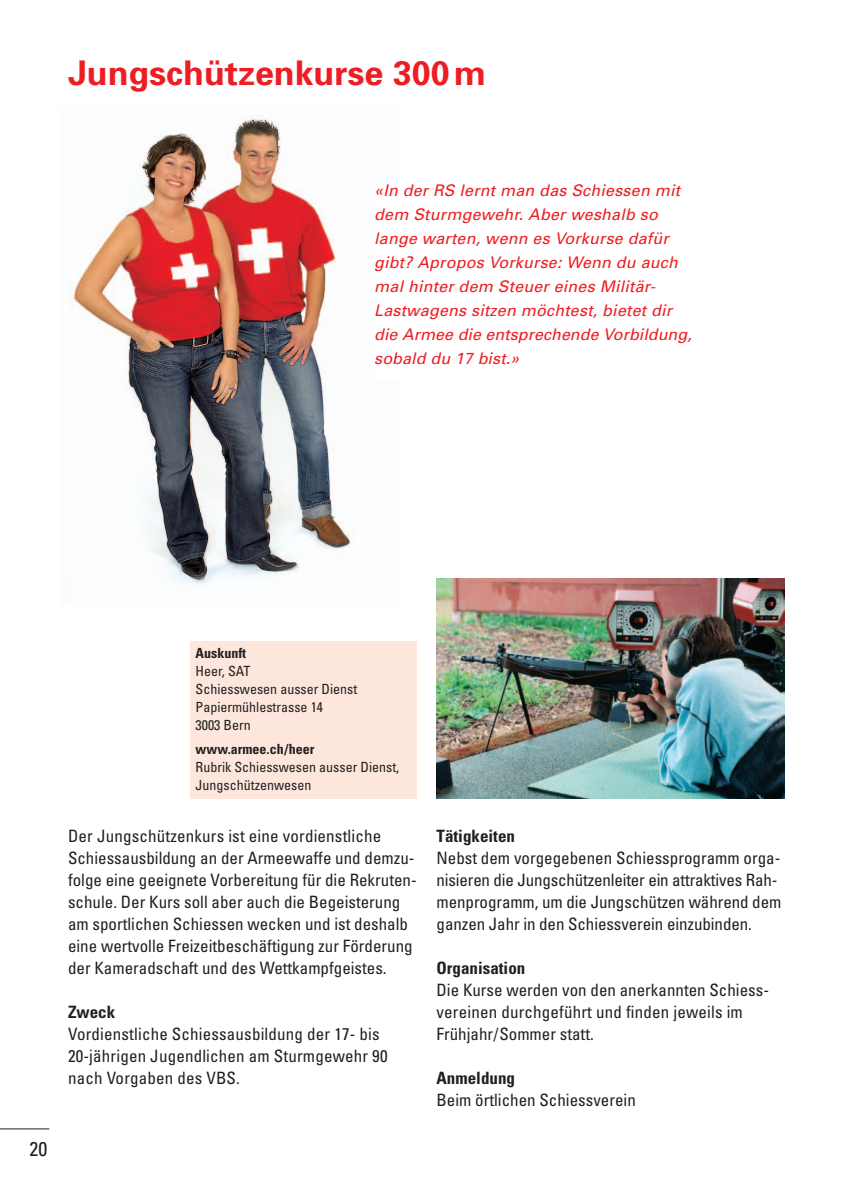
<style>
.page{position:relative;width:842px;height:1191px;background:#fff}
.page>*{position:absolute;margin:0;border:0;box-sizing:border-box;transform-origin:0 0}
.t1{font:700 34px "Univers";color:#ee1d23}
.t2{font:condensed 20px "Univers";color:#231f20}
.t3{font:condensed 17px/22px "Univers";color:#231f20}
.t4{font:700 condensed 17px "Univers";color:#231f20}
.t5{font:italic 16px/24px "Univers";letter-spacing:.015em;color:#ee1d23}
.t6{font:condensed 14px/18px "Univers";color:#231f20}
.t7{font:700 condensed 14px "Univers";color:#231f20}
</style>
<div class="page">
<hr style="left:0;top:1128px;width:49px;height:1px;background:#231f20">
<img style="left:437px;top:578px;width:348px;height:220px">
<img style="left:70px;top:116px;width:284px;height:469px">
<div style="left:190px;top:641px;width:227px;height:157px;background:#fde7dc"></div>
<h1 class="t1" style="left:68px;top:51px;width:419px">Jungschützenkurse 300m</h1>
<p class="t5" style="left:374px;top:178px;width:319px">«In der RS lernt man das Schiessen mit dem Sturmgewehr. Aber weshalb so lange warten, wenn es Vorkurse dafür gibt? Apropos Vorkurse: Wenn du auch mal hinter dem Steuer eines Militär-Lastwagens sitzen möchtest, bietet dir die Armee die entsprechende Vorbildung, sobald du 17 bist.»</p>
<p class="t2" style="left:30px;top:1136px;width:19px">20</p>
<p class="t7" style="left:196px;top:644px;width:52px">Auskunft</p>
<p class="t6" style="left:196px;top:661px;width:163px">Heer, SAT<br>Schiesswesen ausser Dienst<br>Papiermühlestrasse 14<br>3003 Bern</p>
<p class="t7" style="left:196px;top:740px;width:120px">www.armee.ch / heer</p>
<p class="t6" style="left:196px;top:757px;width:205px">Rubrik Schiesswesen ausser Dienst,<br>Jungschützenwesen</p>
<p class="t3" style="left:68px;top:825px;width:350px">Der Jungschützenkurs ist eine vordienstliche Schiessausbildung an der Armeewaffe und demzu&shy;folge eine geeignete Vorbereitung für die Rekruten&shy;schule. Der Kurs soll aber auch die Begeisterung am sportlichen Schiessen wecken und ist deshalb eine wertvolle Freizeitbeschäftigung zur Förderung der Kameradschaft und des Wettkampfgeistes.</p>
<p class="t4" style="left:68px;top:1002px;width:49px">Zweck</p>
<p class="t3" style="left:68px;top:1022px;width:321px">Vordienstliche Schiessausbildung der 17- bis<br>20-jährigen Jugendlichen am Sturmgewehr 90 nach Vorgaben des VBS.</p>
<p class="t4" style="left:437px;top:826px;width:80px">Tätigkeiten</p>
<p class="t3" style="left:437px;top:847px;width:346px">Nebst dem vorgegebenen Schiessprogramm orga&shy;nisieren die Jungschützenleiter ein attraktives Rah&shy;menprogramm, um die Jungschützen während dem ganzen Jahr in den Schiessverein einzubinden.</p>
<p class="t4" style="left:437px;top:958px;width:90px">Organisation</p>
<p class="t3" style="left:437px;top:978px;width:334px">Die Kurse werden von den anerkannten Schiess&shy;vereinen durchgeführt und finden jeweils im<br>Frühjahr/Sommer statt.</p>
<p class="t4" style="left:437px;top:1068px;width:80px">Anmeldung</p>
<p class="t3" style="left:437px;top:1088px;width:201px">Beim örtlichen Schiessverein</p>
</div>
